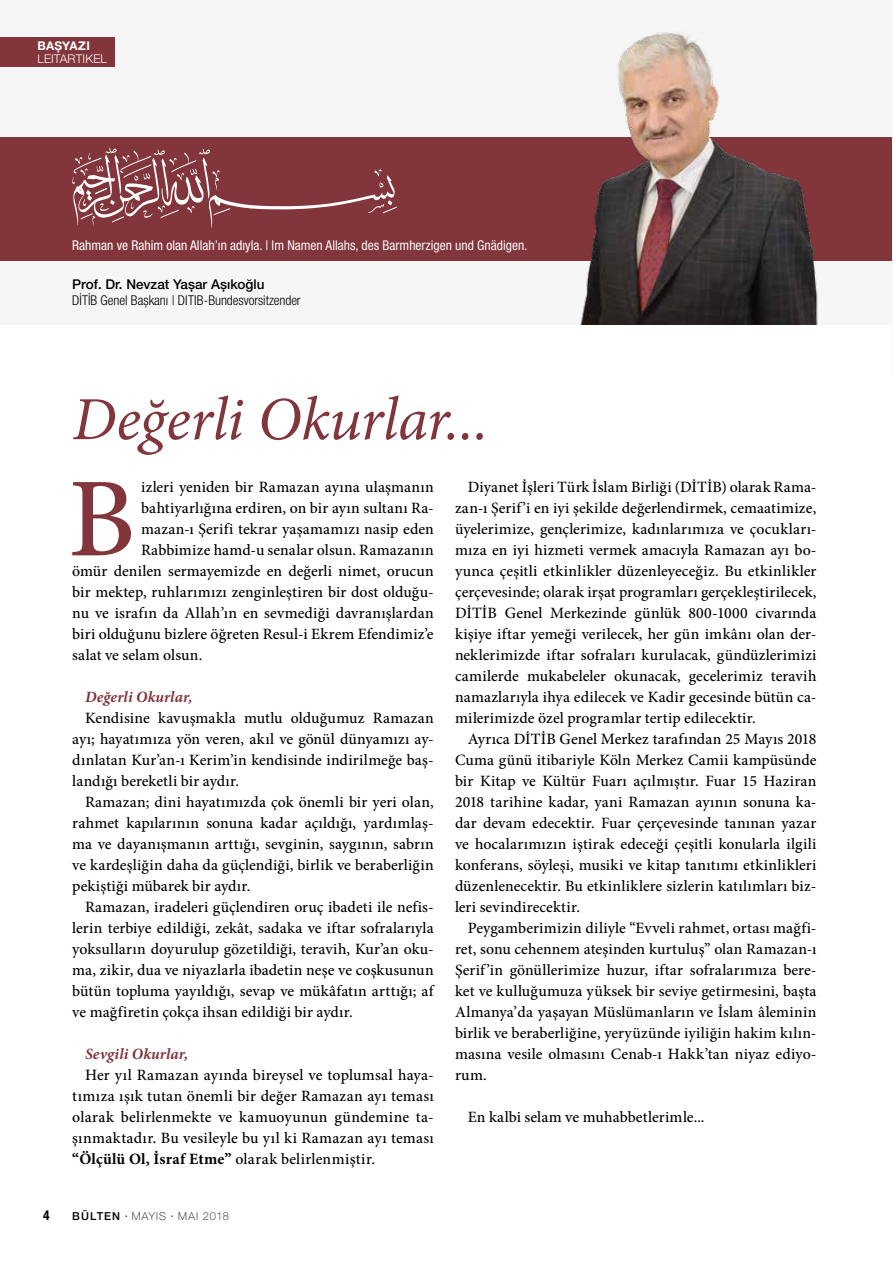
<style>
.page{position:relative;width:893px;height:1263px;background:#fff}
.page>*{position:absolute;margin:0;border:0;box-sizing:border-box;transform-origin:0 0}
.t1{font:500 112.65px "Minion Pro";color:#82353b}
.t2{font:italic 61.35px "Minion Pro";letter-spacing:-.01em;color:#82353b}
.t3{font:500 15.75px/21px "Minion Pro";letter-spacing:.01em;color:#000;text-align:justify}
.t4{font:italic 700 15.75px "Minion Pro";letter-spacing:.01em;color:#82353b}
.t5{font:condensed 13.5px "Helvetica Neue LT Pro";color:#f6f6f6}
.t6{font:300 condensed 13.5px "Helvetica Neue LT Pro";color:#000}
.t7{font:500 13.5px "Helvetica Neue LT Pro";color:#000}
.t8{font:700 condensed 13.5px "Helvetica Neue LT Pro";color:#000}
.t9{font:300 12px "Helvetica Neue LT Pro";letter-spacing:.01em;color:#fff}
.t10{font:700 12px "Helvetica Neue LT Pro";letter-spacing:.015em;color:#fff}
.t11{font:100 10.95px "Helvetica Neue LT Pro";letter-spacing:.095em;color:#000}
.s1{color:#fff}
.s2{font-weight:700}
.s3{font-weight:500}
.s4{font-family:"Minion Pro";font-weight:500}
</style>
<div class="page">
<hr style="left:892px;top:0;width:1px;height:1263px;background:#f6f6f6">
<div style="left:0;top:0;width:893px;height:324px;background:#f6f6f6"></div>
<div style="left:0;top:137px;width:893px;height:123px;background:#82353b"></div>
<img style="left:565px;top:32px;width:261px;height:292px">
<svg style="left:72px;top:148px;width:325px;height:80px"></svg>
<div style="left:0;top:37px;width:115px;height:30px;background:#82353b"></div>
<p class="t10" style="left:37px;top:39px;width:54px">BAŞYAZI</p>
<p class="t9" style="left:37px;top:51px;width:71px">LEITARTIKEL</p>
<p class="t5" style="left:72px;top:237px;width:457px"><span class="s1">Rahman ve Rahim olan Allah’ın adıyla. |</span> Im Namen Allahs, des Barmherzigen und Gnädigen.</p>
<p class="t7" style="left:72px;top:276px;width:194px">Prof. Dr. Nevzat Yaşar Aşıkoğlu</p>
<p class="t6" style="left:72px;top:293px;width:230px">DİTİB Genel Başkanı | DITIB-Bundesvorsitzender</p>
<h2 class="t2" style="left:72px;top:378px;width:418px">Değerli Okurlar...</h2>
<h1 class="t1" style="left:68px;top:443px;width:69px">B</h1>
<p class="t3" style="left:141px;top:477px;width:294px">izleri yeniden bir Ramazan ayına ulaşmanın</p>
<p class="t3" style="left:141px;top:498px;width:294px">bahtiyarlığına erdiren, on bir ayın sultanı Ra-</p>
<p class="t3" style="left:141px;top:519px;width:294px">mazan-ı Şerifi tekrar yaşamamızı nasip eden</p>
<p class="t3" style="left:141px;top:540px;width:294px">Rabbimize hamd-u senalar olsun. Ramazanın</p>
<p class="t3" style="left:72px;top:561px;width:363px">ömür denilen sermayemizde en değerli nimet, orucun</p>
<p class="t3" style="left:72px;top:582px;width:363px">bir mektep, ruhlarımızı zenginleştiren bir dost olduğu-</p>
<p class="t3" style="left:72px;top:603px;width:363px">nu ve israfın da Allah’ın en sevmediği davranışlardan</p>
<p class="t3" style="left:72px;top:624px;width:363px">biri olduğunu bizlere öğreten Resul-i Ekrem Efendimiz’e</p>
<p class="t3" style="left:72px;top:645px;width:132px">salat ve selam olsun.</p>
<p class="t4" style="left:85px;top:686px;width:109px">Değerli Okurlar,</p>
<p class="t3" style="left:72px;top:708px;width:363px;text-indent:13px">Kendisine kavuşmakla mutlu olduğumuz Ramazan ayı; hayatımıza yön veren, akıl ve gönül dünyamızı ay&shy;dınlatan Kur’an-ı Kerim’in kendisinde indirilmeğe baş&shy;landığı bereketli bir aydır.</p>
<p class="t3" style="left:72px;top:792px;width:363px;text-indent:13px">Ramazan; dini hayatımızda çok önemli bir yeri olan, rahmet kapılarının sonuna kadar açıldığı, yardımlaş&shy;ma ve dayanışmanın arttığı, sevginin, saygının, sabrın ve kardeşliğin daha da güçlendiği, birlik ve beraberliğin pekiştiği mübarek bir aydır.</p>
<p class="t3" style="left:72px;top:897px;width:363px;text-indent:13px">Ramazan, iradeleri güçlendiren oruç ibadeti ile nefis&shy;lerin terbiye edildiği, zekât, sadaka ve iftar sofralarıyla yoksulların doyurulup gözetildiği, teravih, Kur’an oku&shy;ma, zikir, dua ve niyazlarla ibadetin neşe ve coşkusunun bütün topluma yayıldığı, sevap ve mükâfatın arttığı; af ve mağfiretin çokça ihsan edildiği bir aydır.</p>
<p class="t4" style="left:85px;top:1043px;width:105px">Sevgili Okurlar,</p>
<p class="t3" style="left:72px;top:1065px;width:363px;text-indent:13px">Her yıl Ramazan ayında bireysel ve toplumsal haya&shy;tımıza ışık tutan önemli bir değer Ramazan ayı teması olarak belirlenmekte ve kamuoyunun gündemine ta&shy;şınmaktadır. Bu vesileyle bu yıl ki Ramazan ayı teması <span class="s2">“Ölçülü Ol, İsraf Etme”</span> olarak belirlenmiştir.</p>
<p class="t8" style="left:43px;top:1207px;width:8px">4</p>
<p class="t11" style="left:72px;top:1210px;width:158px"><span class="s3">BÜLTEN</span> <span class="s4">·</span> MAYIS <span class="s4">·</span> MAI 2018</p>
<p class="t3" style="left:455px;top:477px;width:363px;text-indent:13px">Diyanet İşleri Türk İslam Birliği (DİTİB) olarak Rama&shy;zan-ı Şerif’i en iyi şekilde değerlendirmek, cemaatimize, üyelerimize, gençlerimize, kadınlarımıza ve çocukları&shy;mıza en iyi hizmeti vermek amacıyla Ramazan ayı bo&shy;yunca çeşitli etkinlikler düzenleyeceğiz. Bu etkinlikler çerçevesinde; olarak irşat programları gerçekleştirilecek, DİTİB Genel Merkezinde günlük 800-1000 civarında kişiye iftar yemeği verilecek, her gün imkânı olan der&shy;neklerimizde iftar sofraları kurulacak, gündüzlerimizi camilerde mukabeleler okunacak, gecelerimiz teravih namazlarıyla ihya edilecek ve Kadir gecesinde bütün ca&shy;milerimizde özel programlar tertip edilecektir.</p>
<p class="t3" style="left:455px;top:729px;width:363px;text-indent:13px">Ayrıca DİTİB Genel Merkez tarafından 25 Mayıs 2018<br>Cuma günü itibariyle Köln Merkez Camii kampüsünde bir Kitap ve Kültür Fuarı açılmıştır. Fuar 15 Haziran 2018 tarihine kadar, yani Ramazan ayının sonuna ka&shy;dar devam edecektir. Fuar çerçevesinde tanınan yazar ve hocalarımızın iştirak edeceği çeşitli konularla ilgili konferans, söyleşi, musiki ve kitap tanıtımı etkinlikleri düzenlenecektir. Bu etkinliklere sizlerin katılımları biz&shy;leri sevindirecektir.</p>
<p class="t3" style="left:455px;top:918px;width:363px;text-indent:13px">Peygamberimizin diliyle “Evveli rahmet, ortası mağfi&shy;ret, sonu cehennem ateşinden kurtuluş” olan Ramazan-ı Şerif’in gönüllerimize huzur, iftar sofralarımıza bere&shy;ket ve kulluğumuza yüksek bir seviye getirmesini, başta Almanya’da yaşayan Müslümanların ve İslam âleminin birlik ve beraberliğine, yeryüzünde iyiliğin hakim kılın&shy;masına vesile olmasını Cenab-ı Hakk’tan niyaz ediyo&shy;rum.</p>
<p class="t3" style="left:468px;top:1106px;width:238px">En kalbi selam ve muhabbetlerimle...</p>
</div>
